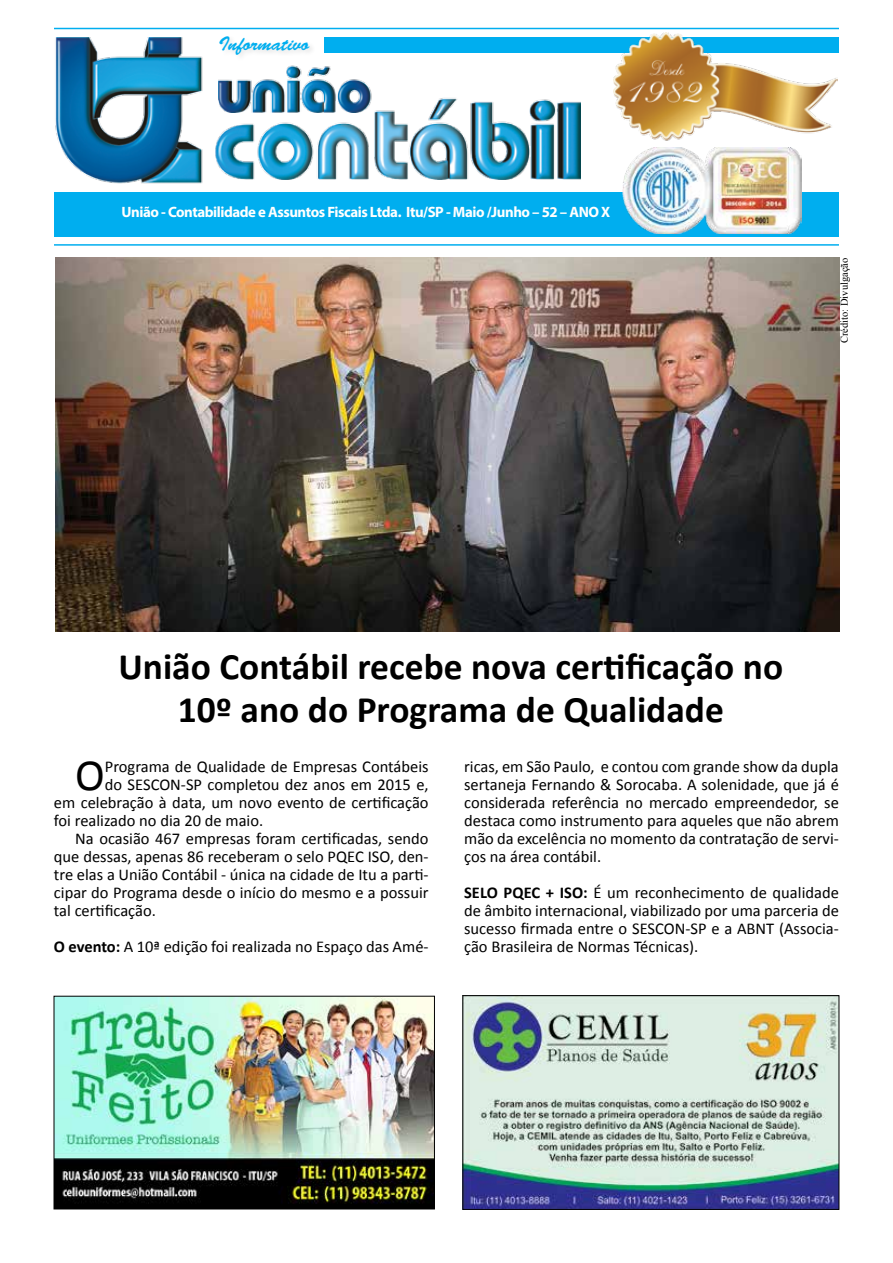
<style>
.page{position:relative;width:893px;height:1263px;background:#fff}
.page>*{position:absolute;margin:0;border:0;box-sizing:border-box;transform-origin:0 0}
.t1{font:44.85px "Calibri";color:#000}
.t2{font:700 37.5px/43.5px "Calibri";color:#000;text-align:center}
.t3{font:19.8px "Brush Script Std";color:#00aeef}
.t4{font:16.5px/18px "Calibri";color:#000;text-align:justify}
.t5{font:700 15px "Myriad Pro";letter-spacing:-.03em;color:#fff}
.t6{font:10.5px "Times New Roman";color:#000}
.s1{font-weight:700}
</style>
<div class="page">
<img style="left:56px;top:257px;width:783px;height:374px">
<img style="left:465px;top:997px;width:372px;height:210px">
<div style="left:463px;top:995px;width:376px;height:214px;border:1px solid #000"></div>
<img style="left:56px;top:998px;width:376px;height:209px">
<div style="left:54px;top:996px;width:380px;height:213px;border:1px solid #000"></div>
<div style="left:325px;top:38px;width:514px;height:15px;background:#00aeef"></div>
<div style="left:54px;top:192px;width:785px;height:44px;background:#00aeef"></div>
<img style="left:55px;top:38px;width:148px;height:146px">
<img style="left:613px;top:32px;width:224px;height:109px">
<img style="left:623px;top:147px;width:178px;height:86px">
<img style="left:216px;top:93px;width:364px;height:86px">
<hr style="left:54px;top:28px;width:785px;height:1px;background:#00aeef">
<img style="left:219px;top:65px;width:157px;height:48px">
<hr style="left:54px;top:244px;width:785px;height:2px;background:#00aeef">
<p class="t3" style="left:219px;top:33px;width:92px">Informativo</p>
<p class="t5" style="left:122px;top:203px;width:490px">União - Contabilidade e Assuntos Fiscais Ltda. Itu/SP - Maio /Junho – 52 – ANO X</p>
<p class="t6" style="left:837px;top:343px;width:87px;rotate:-90deg">Crédito: Divulgação</p>
<h2 class="t2" style="left:118px;top:644px;width:666px">União Contábil recebe nova certificação no<br>10º ano do Programa de Qualidade</h2>
<h1 class="t1" style="left:75px;top:746px;width:31px">O</h1>
<p class="t4" style="left:105px;top:757px;width:325px">Programa de Qualidade de Empresas Contábeis</p>
<p class="t4" style="left:105px;top:775px;width:325px">do SESCON-SP completou dez anos em 2015 e,</p>
<p class="t4" style="left:54px;top:793px;width:376px">em celebração à data, um novo evento de certificação</p>
<p class="t4" style="left:54px;top:811px;width:211px">foi realizado no dia 20 de maio.</p>
<p class="t4" style="left:75px;top:829px;width:355px">Na ocasião 467 empresas foram certificadas, sendo</p>
<p class="t4" style="left:54px;top:847px;width:376px">que dessas, apenas 86 receberam o selo PQEC ISO, den-</p>
<p class="t4" style="left:54px;top:865px;width:376px">tre elas a União Contábil - única na cidade de Itu a parti-</p>
<p class="t4" style="left:54px;top:883px;width:376px">cipar do Programa desde o início do mesmo e a possuir</p>
<p class="t4" style="left:54px;top:901px;width:103px">tal certificação.</p>
<p class="t4" style="left:54px;top:937px;width:376px"><span class="s1">O evento:</span> A 10ª edição foi realizada no Espaço das Amé-</p>
<p class="t4" style="left:464px;top:757px;width:376px">ricas, em São Paulo, e contou com grande show da dupla sertaneja Fernando &amp; Sorocaba. A solenidade, que já é considerada referência no mercado empreendedor, se destaca como instrumento para aqueles que não abrem mão da excelência no momento da contratação de servi&shy;ços na área contábil.</p>
<p class="t4" style="left:464px;top:883px;width:376px"><span class="s1">SELO PQEC + ISO:</span> É um reconhecimento de qualidade de âmbito internacional, viabilizado por uma parceria de sucesso firmada entre o SESCON-SP e a ABNT (Associa&shy;ção Brasileira de Normas Técnicas).</p>
</div>
